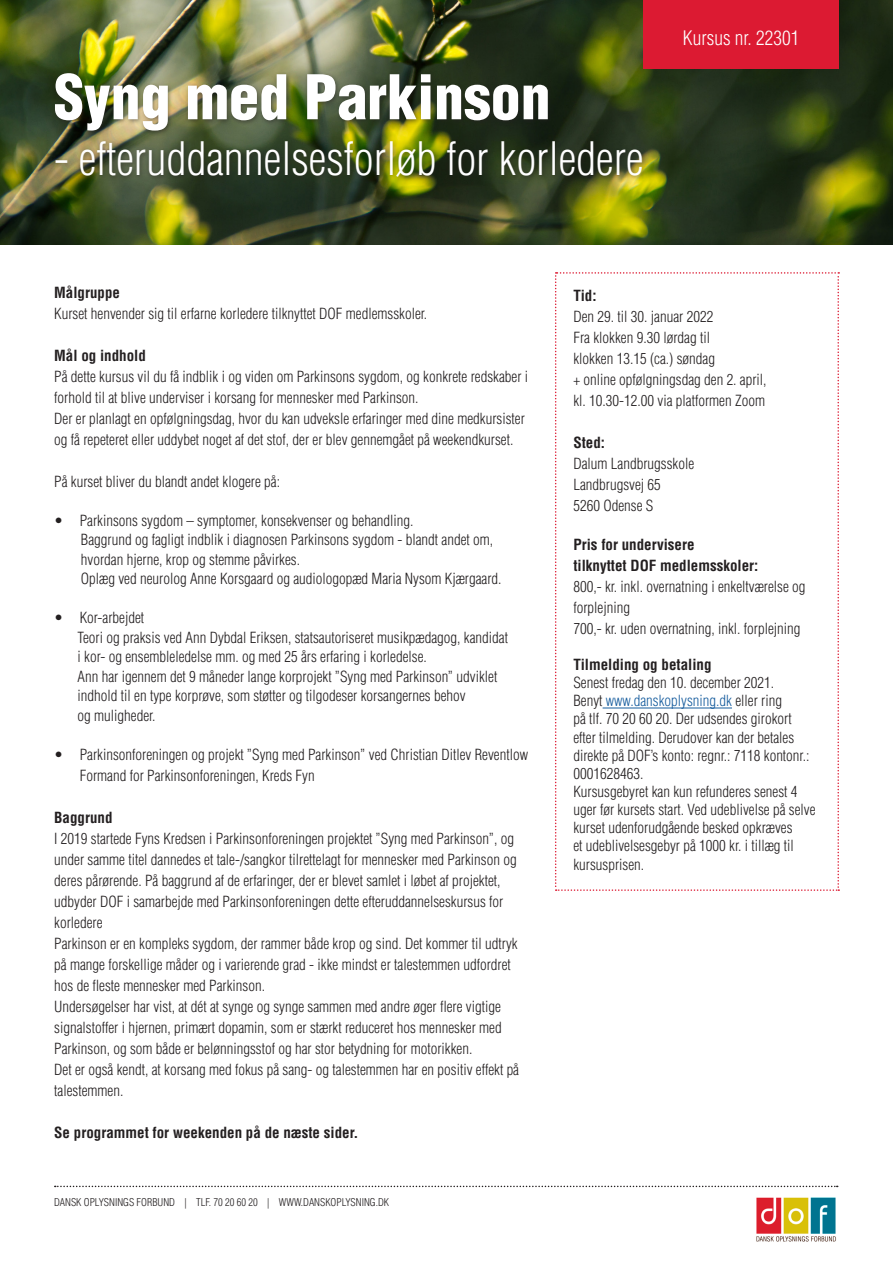
<style>
.page{position:relative;width:893px;height:1263px;background:#fff}
.page>*{position:absolute;margin:0;border:0;box-sizing:border-box;transform-origin:0 0}
.Rubrik_36_35{font:900 condensed 60px "Helvetica LT Std";color:#fff}
.Rubrik_36_35-2{font:300 condensed 45px "Helvetica LT Std";color:#fff}
.t1{font:300 condensed 19.5px "Helvetica LT Std";color:#fff}
.t2{font:300 condensed 15px/21px "Helvetica LT Std";color:#231f20}
.t3{font:700 condensed 15px "Helvetica LT Std";color:#231f20}
.t4{font:300 condensed 10.5px "Helvetica LT Std";color:#231f20}
.s1{color:#175d9e}
</style>
<div class="page">
<img style="left:0;top:0;width:892px;height:244px">
<div style="left:643px;top:0;width:196px;height:69px;background:#dc1a32"></div>
<img style="left:756px;top:1197px;width:80px;height:45px">
<svg style="left:55px;top:1186px;width:783px;height:1px"></svg>
<div style="left:52px;top:71px;width:501px;height:65px;background:#231f20;opacity:.51"></div>
<div style="left:53px;top:139px;width:595px;height:43px;background:#231f20;opacity:.51"></div>
<svg style="left:555px;top:272px;width:284px;height:619px"></svg>
<p class="Rubrik_36_35" style="left:54px;top:59px;width:498px">Syng med Parkinson</p>
<p class="Rubrik_36_35-2" style="left:54px;top:130px;width:591px">- efteruddannelsesforløb for korledere</p>
<p class="t1" style="left:683px;top:26px;width:118px">Kursus nr. 22301</p>
<p class="t3" style="left:54px;top:283px;width:67px">Målgruppe</p>
<p class="t2" style="left:54px;top:303px;width:374px">Kurset henvender sig til erfarne korledere tilknyttet DOF medlemsskoler.</p>
<p class="t3" style="left:54px;top:346px;width:93px">Mål og indhold</p>
<p class="t2" style="left:54px;top:366px;width:475px">På dette kursus vil du få indblik i og viden om Parkinsons sygdom, og konkrete redskaber i forhold til at blive underviser i korsang for mennesker med Parkinson.</p>
<p class="t2" style="left:54px;top:408px;width:472px">Der er planlagt en opfølgningsdag, hvor du kan udveksle erfaringer med dine medkursister og få repeteret eller uddybet noget af det stof, der er blev gennemgået på weekendkurset.</p>
<p class="t2" style="left:54px;top:471px;width:227px">På kurset bliver du blandt andet klogere på:</p>
<p class="t2" style="left:54px;top:510px;width:361px">• Parkinsons sygdom – symptomer, konsekvenser og behandling.</p>
<p class="t2" style="left:81px;top:530px;width:414px;line-height:19.5px">Baggrund og fagligt indblik i diagnosen Parkinsons sygdom - blandt andet om, hvordan hjerne, krop og stemme påvirkes.</p>
<p class="t2" style="left:81px;top:568px;width:422px">Oplæg ved neurolog Anne Korsgaard og audiologopæd Maria Nysom Kjærgaard.</p>
<p class="t2" style="left:54px;top:607px;width:91px">• Kor-arbejdet</p>
<p class="t2" style="left:78px;top:628px;width:432px;line-height:19.5px">Teori og praksis ved Ann Dybdal Eriksen, statsautoriseret musikpædagog, kandidat i kor- og ensembleledelse mm. og med 25 års erfaring i korledelse.</p>
<p class="t2" style="left:78px;top:666px;width:421px">Ann har igennem det 9 måneder lange korprojekt ”Syng med Parkinson” udviklet</p>
<p class="t2" style="left:78px;top:685px;width:390px">indhold til en type korprøve, som støtter og tilgodeser korsangernes behov</p>
<p class="t2" style="left:78px;top:705px;width:80px">og muligheder.</p>
<p class="t2" style="left:54px;top:744px;width:475px">• Parkinsonforeningen og projekt ”Syng med Parkinson” ved Christian Ditlev Reventlow</p>
<p class="t2" style="left:80px;top:765px;width:236px">Formand for Parkinsonforeningen, Kreds Fyn</p>
<p class="t3" style="left:54px;top:808px;width:60px">Baggrund</p>
<p class="t2" style="left:54px;top:828px;width:464px">I 2019 startede Fyns Kredsen i Parkinsonforeningen projektet ”Syng med Parkinson”, og under samme titel dannedes et tale-/sangkor tilrettelagt for mennesker med Parkinson og deres pårørende. På baggrund af de erfaringer, der er blevet samlet i løbet af projektet, udbyder DOF i samarbejde med Parkinsonforeningen dette efteruddannelseskursus for korledere</p>
<p class="t2" style="left:54px;top:933px;width:465px">Parkinson er en kompleks sygdom, der rammer både krop og sind. Det kommer til udtryk på mange forskellige måder og i varierende grad - ikke mindst er talestemmen udfordret hos de fleste mennesker med Parkinson.</p>
<p class="t2" style="left:54px;top:996px;width:449px;text-align:justify">Undersøgelser har vist, at dét at synge og synge sammen med andre øger flere vigtige signalstoffer i hjernen, primært dopamin, som er stærkt reduceret hos mennesker med Parkinson, og som både er belønningsstof og har stor betydning for motorikken.</p>
<p class="t2" style="left:54px;top:1059px;width:466px">Det er også kendt, at korsang med fokus på sang- og talestemmen har en positiv effekt på talestemmen.</p>
<p class="t3" style="left:54px;top:1123px;width:306px">Se programmet for weekenden på de næste sider.</p>
<p class="t4" style="left:54px;top:1195px;width:336px">DANSK OPLYSNINGS FORBUND | TLF. 70 20 60 20 | WWW.DANSKOPLYSNING.DK</p>
<p class="t3" style="left:573px;top:287px;width:25px">Tid:</p>
<p class="t2" style="left:573px;top:306px;width:141px">Den 29. til 30. januar 2022</p>
<p class="t2" style="left:573px;top:327px;width:138px">Fra klokken 9.30 lørdag til</p>
<p class="t2" style="left:573px;top:348px;width:143px">klokken 13.15 (ca.) søndag</p>
<p class="t2" style="left:573px;top:369px;width:195px">+ online opfølgningsdag den 2. april,</p>
<p class="t2" style="left:573px;top:390px;width:193px">kl. 10.30-12.00 via platformen Zoom</p>
<p class="t3" style="left:573px;top:434px;width:33px">Sted:</p>
<p class="t2" style="left:573px;top:453px;width:122px">Dalum Landbrugsskole</p>
<p class="t2" style="left:573px;top:474px;width:89px">Landbrugsvej 65</p>
<p class="t2" style="left:573px;top:495px;width:81px">5260 Odense S</p>
<p class="t3" style="left:573px;top:536px;width:123px">Pris for undervisere</p>
<p class="t3" style="left:573px;top:557px;width:186px">tilknyttet DOF medlemsskoler:</p>
<p class="t2" style="left:573px;top:576px;width:234px">800,- kr. inkl. overnatning i enkeltværelse og forplejning</p>
<p class="t2" style="left:573px;top:618px;width:229px">700,- kr. uden overnatning, inkl. forplejning</p>
<p class="t3" style="left:573px;top:656px;width:140px">Tilmelding og betaling</p>
<p class="t2" style="left:573px;top:672px;width:202px">Senest fredag den 10. december 2021.</p>
<p class="t2" style="left:573px;top:692px;width:237px;line-height:18px">Benyt <span class="s1">www.danskoplysning.dk</span> eller ring<br>på tlf. 70 20 60 20. Der udsendes girokort efter tilmelding. Derudover kan der betales direkte på DOF’s konto: regnr.: 7118 kontonr.:<br>0001628463.</p>
<p class="t2" style="left:573px;top:782px;width:244px;line-height:18px">Kursusgebyret kan kun refunderes senest 4 uger før kursets start. Ved udeblivelse på selve kurset udenforudgående besked opkræves<br>et udeblivelsesgebyr på 1000 kr. i tillæg til</p>
<p class="t2" style="left:573px;top:854px;width:72px">kursusprisen.</p>
</div>
